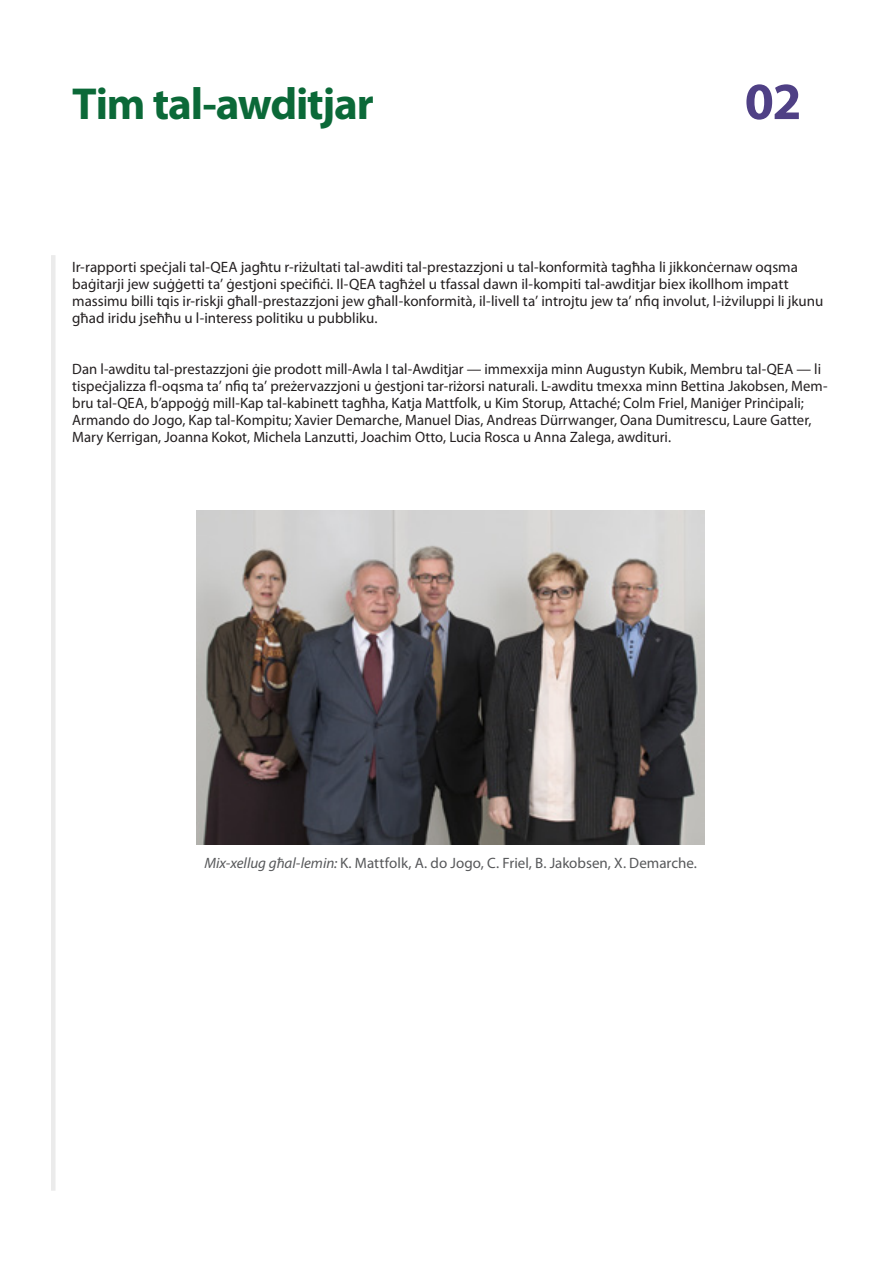
<style>
.page{position:relative;width:893px;height:1263px;background:#fff}
.page>*{position:absolute;margin:0;border:0;box-sizing:border-box;transform-origin:0 0}
.t1{font:700 52.5px "Myriad Pro";color:#4f4085}
.E_01_-_CHAP_TITRE_CH{font:700 45px "Myriad Pro";letter-spacing:-.025em;color:#0b6938}
.E_06_-_CHAP__TEXTE_C{font:15px/17px "Myriad Pro";color:#231f20}
.F_07_-_SOURCE_PICTUR{font:15px "Myriad Pro";color:#57585a}
.s1{font-style:italic}
</style>
<div class="page">
<div style="left:51px;top:255px;width:5px;height:936px;background:#ebebeb"></div>
<img style="left:197px;top:510px;width:508px;height:334px">
<p class="E_01_-_CHAP_TITRE_CH" style="left:72px;top:75px;width:303px">Tim tal-awditjar</p>
<p class="t1" style="left:745px;top:67px;width:58px">02</p>
<p class="E_06_-_CHAP__TEXTE_C" style="left:72px;top:258px;width:753px">Ir-rapporti speċjali tal-QEA jagħtu r-riżultati tal-awditi tal-prestazzjoni u tal-konformità tagħha li jikkonċernaw oqsma baġitarji jew suġġetti ta’ ġestjoni speċifiċi. Il-QEA tagħżel u tfassal dawn il-kompiti tal-awditjar biex ikollhom impatt massimu billi tqis ir-riskji għall-prestazzjoni jew għall-konformità, il-livell ta’ introjtu jew ta’ nfiq involut, l-iżviluppi li jkunu għad iridu jseħħu u l-interess politiku u pubbliku.</p>
<p class="E_06_-_CHAP__TEXTE_C" style="left:72px;top:360px;width:757px">Dan l-awditu tal-prestazzjoni ġie prodott mill-Awla I tal-Awditjar — immexxija minn Augustyn Kubik, Membru tal-QEA — li tispeċjalizza fl-oqsma ta’ nfiq ta’ preżervazzjoni u ġestjoni tar-riżorsi naturali. L-awditu tmexxa minn Bettina Jakobsen, Mem&shy;bru tal-QEA, b’appoġġ mill-Kap tal-kabinett tagħha, Katja Mattfolk, u Kim Storup, Attaché; Colm Friel, Maniġer Prinċipali; Armando do Jogo, Kap tal-Kompitu; Xavier Demarche, Manuel Dias, Andreas Dürrwanger, Oana Dumitrescu, Laure Gatter, Mary Kerrigan, Joanna Kokot, Michela Lanzutti, Joachim Otto, Lucia Rosca u Anna Zalega, awdituri.</p>
<p class="F_07_-_SOURCE_PICTUR" style="left:204px;top:853px;width:494px"><span class="s1">Mix-xellug għal-lemin:</span> K. Mattfolk, A. do Jogo, C. Friel, B. Jakobsen, X. Demarche.</p>
</div>
